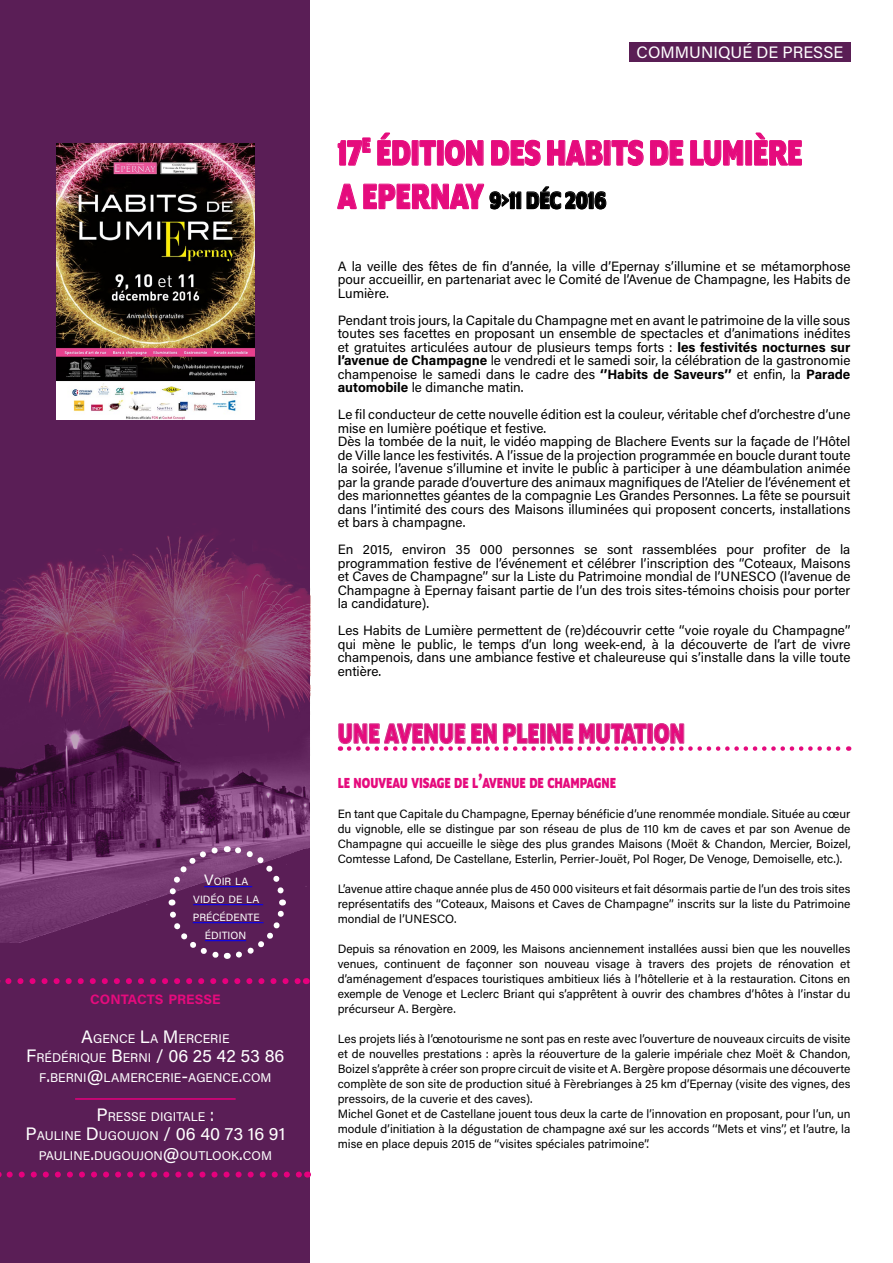
<style>
.page{position:relative;width:893px;height:1263px;background:#fff}
.page>*{position:absolute;margin:0;border:0;box-sizing:border-box;transform-origin:0 0}
.t1{font:700 38.25px "Program OT";letter-spacing:-.01em;color:#e50b7d;scale:.86 1}
.t2{font:700 30.15px "Program OT";color:#e50b7d;scale:.85 1}
.t3{font:700 26.1px "Program OT";color:#000;scale:.86 1}
.t4{font:18px "Acumin Pro";color:#fff}
.t5{font:16.5px "Acumin Pro";letter-spacing:.005em;color:#fff}
.t6{font:700 15.75px "Program OT";color:#e50b7d;scale:.87 1}
.t7{font:700 13.65px "Acumin Pro";color:#e50b7d}
.t8{font:13.5px/13.5px "Acumin Pro";color:#000;text-align:justify}
.t9{font:12.6px "Acumin Pro";color:#fff}
.t10{font:12px/15px "Acumin Pro";color:#000;text-align:justify}
.t11{font:10.5px "Acumin Pro";color:#fff}
.s1{font-size:15px}
.s2{font-size:18px}
.s3{font-size:12.6px}
.s4{font-size:38.25px;color:#e50b7d}
.s5{font-weight:700}
.s6{font-size:22.35px}
</style>
<div class="page">
<div style="left:0;top:0;width:309px;height:1263px;background:#5a1e56"></div>
<div style="left:629px;top:43px;width:221px;height:19px;background:#5a1e55"></div>
<img style="left:56px;top:144px;width:198px;height:275px">
<img style="left:0;top:503px;width:310px;height:253px">
<img style="left:0;top:634px;width:309px;height:308px">
<svg style="left:8px;top:978px;width:292px;height:6px"></svg>
<svg style="left:10px;top:1171px;width:291px;height:6px"></svg>
<hr style="left:75px;top:1098px;width:161px;height:2px;background:#e6007d">
<svg style="left:338px;top:723px;width:511px;height:28px"></svg>
<svg style="left:337px;top:137px;width:34px;height:29px"></svg>
<svg style="left:377px;top:132px;width:34px;height:34px"></svg>
<div style="left:412px;top:141px;width:6px;height:24px;border:1px solid #e50b7d"></div>
<svg style="left:419px;top:140px;width:17px;height:26px"></svg>
<div style="left:437px;top:141px;width:6px;height:24px;border:1px solid #e50b7d"></div>
<svg style="left:445px;top:140px;width:39px;height:26px"></svg>
<svg style="left:491px;top:140px;width:50px;height:26px"></svg>
<svg style="left:547px;top:140px;width:56px;height:26px"></svg>
<div style="left:604px;top:141px;width:6px;height:24px;border:1px solid #e50b7d"></div>
<svg style="left:611px;top:140px;width:33px;height:26px"></svg>
<svg style="left:650px;top:140px;width:34px;height:26px"></svg>
<svg style="left:690px;top:140px;width:53px;height:26px"></svg>
<div style="left:746px;top:141px;width:6px;height:24px;border:1px solid #e50b7d"></div>
<svg style="left:754px;top:132px;width:48px;height:34px"></svg>
<svg style="left:337px;top:183px;width:20px;height:26px"></svg>
<svg style="left:363px;top:183px;width:244px;height:27px"></svg>
<svg style="left:165px;top:843px;width:123px;height:116px"></svg>
<p class="t11" style="left:204px;top:874px;width:39px"><span class="s1">V</span>OIR LA</p>
<p class="t11" style="left:193px;top:892px;width:60px">VIDÉO DE LA</p>
<p class="t11" style="left:193px;top:910px;width:68px">PRÉCÉDENTE</p>
<p class="t11" style="left:205px;top:928px;width:43px">ÉDITION</p>
<p class="t7" style="left:90px;top:989px;width:132px">CONTACTS PRESSE</p>
<p class="t9" style="left:81px;top:1030px;width:150px"><span class="s2">A</span>GENCE <span class="s2">L</span>A <span class="s2">M</span>ERCERIE</p>
<h3 class="t4" style="left:26px;top:1044px;width:260px">F<span class="s3">RÉDÉRIQUE</span> B<span class="s3">ERNI</span> / 06 25 42 53 86</h3>
<p class="t9" style="left:39px;top:1069px;width:74px">F<span class="s2">.</span>BERNI<span class="s2">@</span>LAM</p>
<p class="t9" style="left:130px;top:1069px;width:140px">ERCERIE<span class="s2">-</span>AGENCE<span class="s2">.</span>COM</p>
<p class="t9" style="left:97px;top:1108px;width:119px"><span class="s2">P</span>RESSE DIGITALE <span class="s2">:</span></p>
<h3 class="t4" style="left:25px;top:1122px;width:261px">P<span class="s3">AULINE</span> D<span class="s3">UGOUJON</span> / 06 40 73 16 91</h3>
<p class="t9" style="left:39px;top:1147px;width:232px">PAULINE<span class="s2">.</span>DUGOUJON<span class="s2">@</span>OUTLOOK<span class="s2">.</span>COM</p>
<p class="t5" style="left:637px;top:41px;width:208px">COMMUNIQUÉ DE PRESSE</p>
<h1 class="t1" style="left:338px;top:131px;width:542px">17<sup>E</sup> ÉDITION DES HABITS DE LUMIÈRE</h1>
<h3 class="t3" style="left:338px;top:185px;width:314px"><span class="s4">A EPERNAY</span> 9&gt;11 DÉC 2016</h3>
<p class="t8" style="left:338px;top:259px;width:514px">A la veille des fêtes de fin d’année, la ville d’Epernay s’illumine et se métamorphose pour accueillir, en partenariat avec le Comité de l’Avenue de Champagne, les Habits de Lumière.</p>
<p class="t8" style="left:338px;top:313px;width:514px">Pendant trois jours, la Capitale du Champagne met en avant le patrimoine de la ville sous toutes ses facettes en proposant un ensemble de spectacles et d’animations inédites et gratuites articulées autour de plusieurs temps forts : <span class="s5">les festivités nocturnes sur l’avenue de Champagne</span> le vendredi et le samedi soir, la célébration de la gastronomie champenoise le samedi dans le cadre des <span class="s5">‘’Habits de Saveurs’’</span> et enfin, la <span class="s5">Parade automobile</span> le dimanche matin.</p>
<p class="t8" style="left:338px;top:407px;width:514px;text-align:left">Le fil conducteur de cette nouvelle édition est la couleur, véritable chef d’orchestre d’une mise en lumière poétique et festive.<br>Dès la tombée de la nuit, le vidéo mapping de Blachere Events sur la façade de l’Hôtel de Ville lance les festivités. A l’issue de la projection programmée en boucle durant toute la soirée, l’avenue s’illumine et invite le public à participer à une déambulation animée par la grande parade d’ouverture des animaux magnifiques de l’Atelier de l’événement et des marionnettes géantes de la compagnie Les Grandes Personnes. La fête se poursuit dans l’intimité des cours des Maisons illuminées qui proposent concerts, installations et bars à champagne.</p>
<p class="t8" style="left:338px;top:542px;width:514px">En 2015, environ 35 000 personnes se sont rassemblées pour profiter de la programmation festive de l’événement et célébrer l’inscription des ‘’Coteaux, Maisons et Caves de Champagne’’ sur la Liste du Patrimoine mondial de l’UNESCO (l’avenue de Champagne à Epernay faisant partie de l’un des trois sites-témoins choisis pour porter la candidature).</p>
<p class="t8" style="left:338px;top:623px;width:514px">Les Habits de Lumière permettent de (re)découvrir cette ‘‘voie royale du Champagne’’ qui mène le public, le temps d’un long week-end, à la découverte de l’art de vivre champenois, dans une ambiance festive et chaleureuse qui s’installe dans la ville toute entière.</p>
<h2 class="t2" style="left:338px;top:716px;width:410px">UNE AVENUE EN PLEINE MUTATION</h2>
<p class="t6" style="left:338px;top:774px;width:321px">LE NOUVEAU VISAGE DE L<span class="s6">’</span>AVENUE DE CHAMPAGNE</p>
<p class="t10" style="left:338px;top:806px;width:514px">En tant que Capitale du Champagne, Epernay bénéficie d’une renommée mondiale. Située au cœur du vignoble, elle se distingue par son réseau de plus de 110 km de caves et par son Avenue de Champagne qui accueille le siège des plus grandes Maisons (Moët &amp; Chandon, Mercier, Boizel, Comtesse Lafond, De Castellane, Esterlin, Perrier-Jouët, Pol Roger, De Venoge, Demoiselle, etc.).</p>
<p class="t10" style="left:338px;top:881px;width:514px">L’avenue attire chaque année plus de 450 000 visiteurs et fait désormais partie de l’un des trois sites représentatifs des ‘‘Coteaux, Maisons et Caves de Champagne’’ inscrits sur la liste du Patrimoine mondial de l’UNESCO.</p>
<p class="t10" style="left:338px;top:941px;width:514px">Depuis sa rénovation en 2009, les Maisons anciennement installées aussi bien que les nouvelles venues, continuent de façonner son nouveau visage à travers des projets de rénovation et d’aménagement d’espaces touristiques ambitieux liés à l’hôtellerie et à la restauration. Citons en exemple de Venoge et Leclerc Briant qui s’apprêtent à ouvrir des chambres d’hôtes à l’instar du précurseur A. Bergère.</p>
<p class="t10" style="left:338px;top:1031px;width:514px;text-align:left">Les projets liés à l’œnotourisme ne sont pas en reste avec l’ouverture de nouveaux circuits de visite et de nouvelles prestations : après la réouverture de la galerie impériale chez Moët &amp; Chandon, Boizel s’apprête à créer son propre circuit de visite et A. Bergère propose désormais une découverte complète de son site de production situé à Fèrebrianges à 25 km d’Epernay (visite des vignes, des pressoirs, de la cuverie et des caves).<br>Michel Gonet et de Castellane jouent tous deux la carte de l’innovation en proposant, pour l’un, un module d’initiation à la dégustation de champagne axé sur les accords ‘‘Mets et vins’’, et l’autre, la mise en place depuis 2015 de ‘‘visites spéciales patrimoine’’.</p>
</div>
